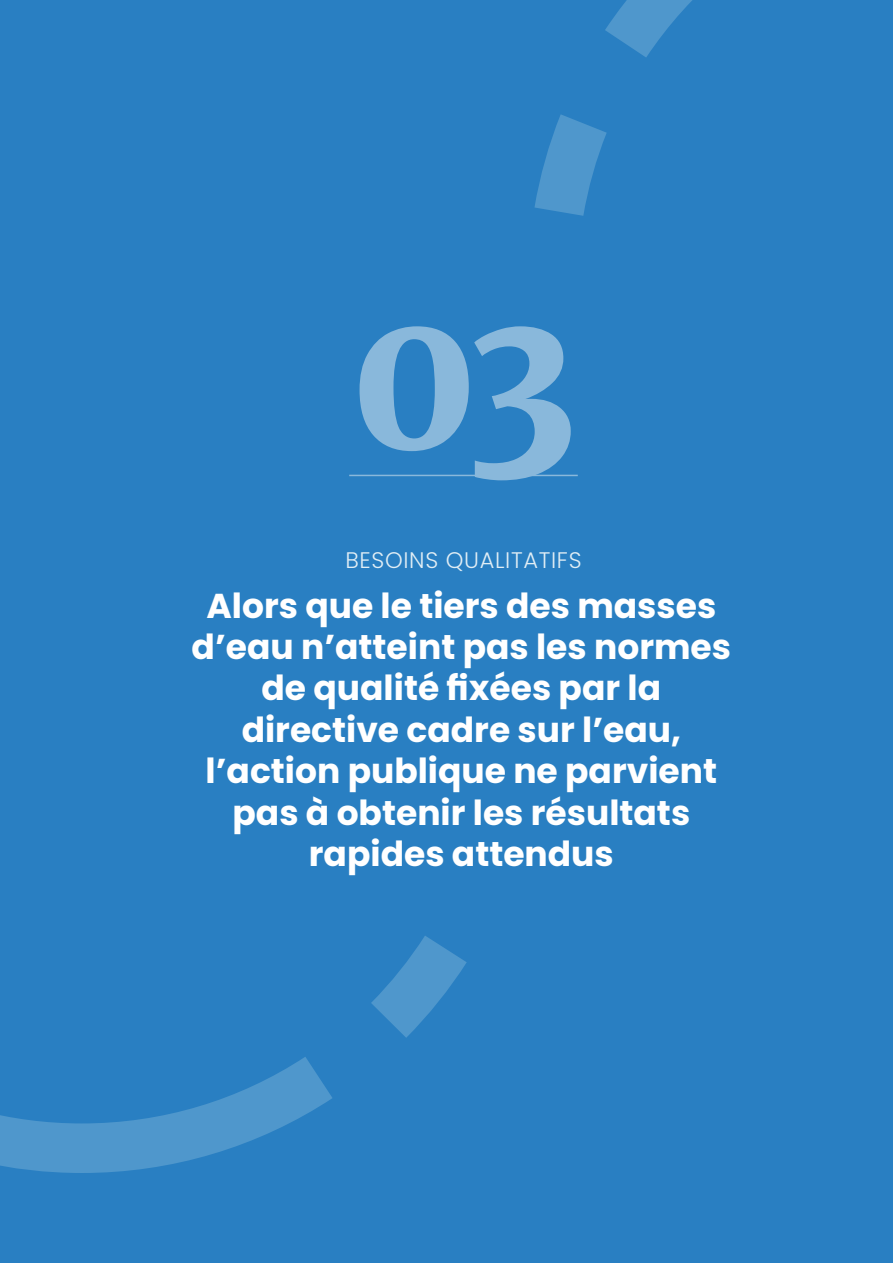
<style>
.page{position:relative;width:893px;height:1263px;background:#297fc2}
.page>*{position:absolute;margin:0;border:0;box-sizing:border-box;transform-origin:0 0}
.t1{font:900 195px "Merriweather";color:#89b8db}
.t2{font:700 34.5px/41.4px "Poppins";color:#fff;text-align:center}
.t3{font:300 22.5px "Poppins";letter-spacing:.03em;color:#e1eef5}
</style>
<div class="page">
<hr style="left:349px;top:475px;width:229px;height:1px;background:#89b8db">
<svg style="left:371px;top:936px;width:96px;height:102px"></svg>
<svg style="left:0;top:1057px;width:332px;height:116px"></svg>
<svg style="left:534px;top:114px;width:73px;height:102px"></svg>
<svg style="left:605px;top:0;width:87px;height:57px"></svg>
<h1 class="t1" style="left:349px;top:242px;width:230px">03</h1>
<p class="t3" style="left:345px;top:547px;width:238px">BESOINS QUALITATIFS</p>
<p class="t2" style="left:192px;top:585px;width:541px">Alors que le tiers des masses d’eau n’atteint pas les normes de qualité fixées par la directive cadre sur l’eau, l’action publique ne parvient pas à obtenir les résultats rapides attendus</p>
</div>
